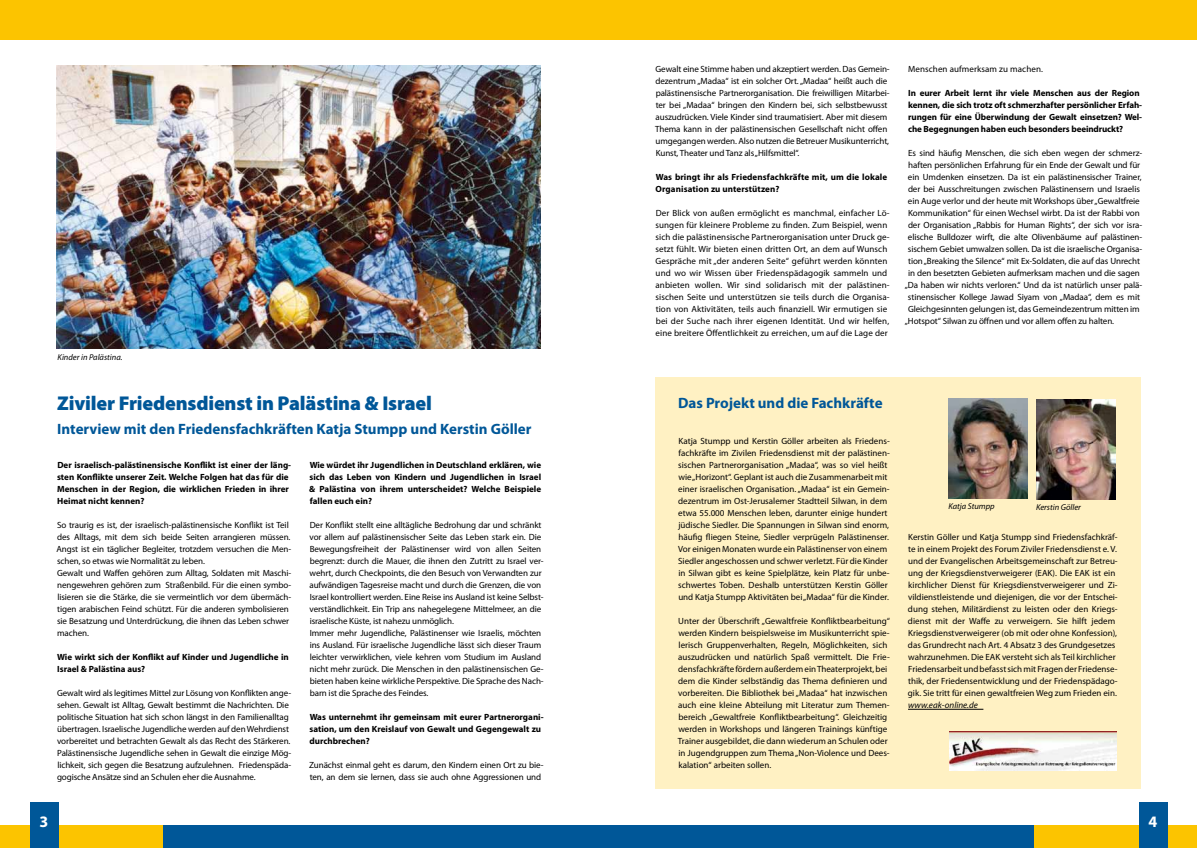
<style>
.page{position:relative;width:1197px;height:848px;background:#fff}
.page>*{position:absolute;margin:0;border:0;box-sizing:border-box;transform-origin:0 0}
.t1{font:900 20px "Myriad Pro";letter-spacing:-.01em;color:#005798}
.t2{font:700 16px "Myriad Pro";color:#fff}
.t3{font:700 15px "Myriad Pro";color:#005798}
.t4{font:9px/12px "Myriad Pro";letter-spacing:-.01em;color:#000}
.t5{font:700 9px/12px "Myriad Pro";color:#000}
.t6{font:9px/12px "Myriad Pro";letter-spacing:.01em;color:#000}
.t7{font:italic 9px "Myriad Pro";color:#000}
.t8{font:italic 8.5px "Myriad Pro";color:#000}
</style>
<div class="page">
<div style="left:162px;top:825px;width:872px;height:23px;background:#005798"></div>
<div style="left:1034px;top:825px;width:162px;height:23px;background:#fcc400"></div>
<div style="left:0;top:825px;width:162px;height:23px;background:#fcc400"></div>
<div style="left:1139px;top:802px;width:28px;height:46px;background:#005798"></div>
<div style="left:30px;top:802px;width:29px;height:46px;background:#005798"></div>
<div style="left:655px;top:377px;width:485px;height:411px;background:#fff1c3"></div>
<div style="left:0;top:0;width:1196px;height:40px;background:#fcc400"></div>
<img style="left:949px;top:731px;width:167px;height:39px">
<img style="left:57px;top:66px;width:483px;height:282px">
<img style="left:948px;top:398px;width:79px;height:101px">
<img style="left:1036px;top:399px;width:79px;height:101px">
<hr style="left:907px;top:709px;width:76px;height:1px;background:#000">
<p class="t8" style="left:58px;top:351px;width:67px">Kinder in Palästina.</p>
<h1 class="t1" style="left:57px;top:391px;width:376px">Ziviler Friedensdienst in Palästina &amp; Israel</h1>
<h3 class="t3" style="left:57px;top:419px;width:476px">Interview mit den Friedensfachkräften Katja Stumpp und Kerstin Göller</h3>
<p class="t5" style="left:57px;top:459px;width:235px">Der israelisch-palästinensische Konflikt ist einer der läng&shy;sten Konflikte unserer Zeit. Welche Folgen hat das für die Menschen in der Region, die wirklichen Frieden in ihrer Heimat nicht kennen?</p>
<p class="t4" style="left:57px;top:519px;width:236px">So traurig es ist, der israelisch-palästinensische Konflikt ist Teil des Alltags, mit dem sich beide Seiten arrangieren müssen.<br>Angst ist ein täglicher Begleiter, trotzdem versuchen die Men&shy;schen, so etwas wie Normalität zu leben.<br>Gewalt und Waffen gehören zum Alltag, Soldaten mit Maschi&shy;nengewehren gehören zum Straßenbild. Für die einen symbo&shy;lisieren sie die Stärke, die sie vermeintlich vor dem übermäch&shy;tigen arabischen Feind schützt. Für die anderen symbolisieren sie Besatzung und Unterdrückung, die ihnen das Leben schwer machen.</p>
<p class="t5" style="left:57px;top:651px;width:233px">Wie wirkt sich der Konflikt auf Kinder und Jugendliche in<br>Israel &amp; Palästina aus?</p>
<p class="t4" style="left:57px;top:687px;width:236px">Gewalt wird als legitimes Mittel zur Lösung von Konflikten ange&shy;sehen. Gewalt ist Alltag, Gewalt bestimmt die Nachrichten. Die politische Situation hat sich schon längst in den Familienalltag übertragen. Israelische Jugendliche werden auf den Wehrdienst vorbereitet und betrachten Gewalt als das Recht des Stärkeren.<br>Palästinensische Jugendliche sehen in Gewalt die einzige Mög&shy;lichkeit, sich gegen die Besatzung aufzulehnen. Friedenspäda&shy;gogische Ansätze sind an Schulen eher die Ausnahme.</p>
<p class="t5" style="left:309px;top:459px;width:233px;text-align:justify">Wie würdet ihr Jugendlichen in Deutschland erklären, wie sich das Leben von Kindern und Jugendlichen in Israel &amp; Palästina von ihrem unterscheidet? Welche Beispiele fallen euch ein?</p>
<p class="t4" style="left:309px;top:519px;width:236px">Der Konflikt stellt eine alltägliche Bedrohung dar und schränkt vor allem auf palästinensischer Seite das Leben stark ein. Die Bewegungsfreiheit der Palästinenser wird von allen Seiten begrenzt: durch die Mauer, die ihnen den Zutritt zu Israel ver&shy;wehrt, durch Checkpoints, die den Besuch von Verwandten zur aufwändigen Tagesreise macht und durch die Grenzen, die von Israel kontrolliert werden. Eine Reise ins Ausland ist keine Selbst&shy;verständlichkeit. Ein Trip ans nahegelegene Mittelmeer, an die israelische Küste, ist nahezu unmöglich.<br>Immer mehr Jugendliche, Palästinenser wie Israelis, möchten ins Ausland. Für israelische Jugendliche lässt sich dieser Traum leichter verwirklichen, viele kehren vom Studium im Ausland nicht mehr zurück. Die Menschen in den palästinensischen Ge&shy;bieten haben keine wirkliche Perspektive. Die Sprache des Nach&shy;barn ist die Sprache des Feindes.</p>
<p class="t5" style="left:309px;top:711px;width:235px">Was unternehmt ihr gemeinsam mit eurer Partnerorgani&shy;sation, um den Kreislauf von Gewalt und Gegengewalt zu durchbrechen?</p>
<p class="t4" style="left:309px;top:759px;width:236px">Zunächst einmal geht es darum, den Kindern einen Ort zu bie&shy;ten, an dem sie lernen, dass sie auch ohne Aggressionen und</p>
<p class="t4" style="left:655px;top:63px;width:236px">Gewalt eine Stimme haben und akzeptiert werden. Das Gemein&shy;dezentrum „Madaa“ ist ein solcher Ort. „Madaa“ heißt auch die palästinensische Partnerorganisation. Die freiwilligen Mitarbei&shy;ter bei „Madaa“ bringen den Kindern bei, sich selbstbewusst auszudrücken. Viele Kinder sind traumatisiert. Aber mit diesem Thema kann in der palästinensischen Gesellschaft nicht offen umgegangen werden. Also nutzen die Betreuer Musikunterricht, Kunst, Theater und Tanz als „Hilfsmittel“.</p>
<p class="t5" style="left:655px;top:171px;width:233px">Was bringt ihr als Friedensfachkräfte mit, um die lokale<br>Organisation zu unterstützen?</p>
<p class="t6" style="left:655px;top:207px;width:236px">Der Blick von außen ermöglicht es manchmal, einfacher Lö&shy;sungen für kleinere Probleme zu finden. Zum Beispiel, wenn sich die palästinensische Partnerorganisation unter Druck ge&shy;setzt fühlt. Wir bieten einen dritten Ort, an dem auf Wunsch Gespräche mit „der anderen Seite“ geführt werden könnten und wo wir Wissen über Friedenspädagogik sammeln und anbieten wollen. Wir sind solidarisch mit der palästinen&shy;sischen Seite und unterstützen sie teils durch die Organisa&shy;tion von Aktivitäten, teils auch finanziell. Wir ermutigen sie bei der Suche nach ihrer eigenen Identität. Und wir helfen, eine breitere Öffentlichkeit zu erreichen, um auf die Lage der</p>
<p class="t6" style="left:907px;top:63px;width:136px">Menschen aufmerksam zu machen.</p>
<p class="t5" style="left:907px;top:87px;width:235px">In eurer Arbeit lernt ihr viele Menschen aus der Region kennen, die sich trotz oft schmerzhafter persönlicher Erfah&shy;rungen für eine Überwindung der Gewalt einsetzen? Wel&shy;che Begegnungen haben euch besonders beeindruckt?</p>
<p class="t4" style="left:908px;top:147px;width:235px">Es sind häufig Menschen, die sich eben wegen der schmerz-</p>
<p class="t4" style="left:908px;top:159px;width:233px">haften persönlichen Erfahrung für ein Ende der Gewalt und für</p>
<p class="t4" style="left:907px;top:171px;width:235px">ein Umdenken einsetzen. Da ist ein palästinensischer Trainer,</p>
<p class="t4" style="left:907px;top:183px;width:233px">der bei Ausschreitungen zwischen Palästinensern und Israelis</p>
<p class="t4" style="left:907px;top:195px;width:233px">ein Auge verlor und der heute mit Workshops über „Gewaltfreie</p>
<p class="t4" style="left:908px;top:207px;width:233px">Kommunikation“ für einen Wechsel wirbt. Da ist der Rabbi von</p>
<p class="t4" style="left:907px;top:219px;width:236px">der Organisation „Rabbis for Human Rights“, der sich vor isra-</p>
<p class="t4" style="left:907px;top:231px;width:236px">elische Bulldozer wirft, die alte Olivenbäume auf palästinen-</p>
<p class="t4" style="left:907px;top:243px;width:236px">sischem Gebiet umwalzen sollen. Da ist die israelische Organisa-</p>
<p class="t4" style="left:908px;top:255px;width:233px">tion „Breaking the Silence“ mit Ex-Soldaten, die auf das Unrecht</p>
<p class="t4" style="left:908px;top:267px;width:233px">in den besetzten Gebieten aufmerksam machen und die sagen</p>
<p class="t4" style="left:904px;top:279px;width:239px">„Da haben wir nichts verloren.“ Und da ist natürlich unser palä-</p>
<p class="t4" style="left:907px;top:291px;width:233px">stinensischer Kollege Jawad Siyam von „Madaa“, dem es mit</p>
<p class="t4" style="left:907px;top:303px;width:233px">Gleichgesinnten gelungen ist, das Gemeindezentrum mitten im</p>
<p class="t4" style="left:904px;top:315px;width:211px">„Hotspot“ Silwan zu öffnen und vor allem offen zu halten.</p>
<h3 class="t3" style="left:678px;top:393px;width:206px">Das Projekt und die Fachkräfte</h3>
<p class="t4" style="left:678px;top:435px;width:213px">Katja Stumpp und Kerstin Göller arbeiten als Friedens&shy;fachkräfte im Zivilen Friedensdienst mit der palästinen&shy;sischen Partnerorganisation „Madaa“, was so viel heißt wie „Horizont“. Geplant ist auch die Zusammenarbeit mit einer israelischen Organisation. „Madaa“ ist ein Gemein&shy;dezentrum im Ost-Jerusalemer Stadtteil Silwan, in dem etwa 55.000 Menschen leben, darunter einige hundert jüdische Siedler. Die Spannungen in Silwan sind enorm, häufig fliegen Steine, Siedler verprügeln Palästinenser.<br>Vor einigen Monaten wurde ein Palästinenser von einem Siedler angeschossen und schwer verletzt. Für die Kinder in Silwan gibt es keine Spielplätze, kein Platz für unbe&shy;schwertes Toben. Deshalb unterstützen Kerstin Göller und Katja Stumpp Aktivitäten bei „Madaa“ für die Kinder.</p>
<p class="t4" style="left:677px;top:615px;width:213px">Unter der Überschrift „Gewaltfreie Konfliktbearbeitung“ werden Kindern beispielsweise im Musikunterricht spie&shy;lerisch Gruppenverhalten, Regeln, Möglichkeiten, sich auszudrücken und natürlich Spaß vermittelt. Die Frie&shy;densfachkräfte fördern außerdem ein Theaterprojekt, bei dem die Kinder selbständig das Thema definieren und vorbereiten. Die Bibliothek bei „Madaa“ hat inzwischen auch eine kleine Abteilung mit Literatur zum Themen&shy;bereich „Gewaltfreie Konfliktbearbeitung“. Gleichzeitig werden in Workshops und längeren Trainings künftige Trainer ausgebildet, die dann wiederum an Schulen oder in Jugendgruppen zum Thema „Non-Violence und Dees&shy;kalation“ arbeiten sollen.</p>
<p class="t8" style="left:948px;top:501px;width:48px">Katja Stumpp</p>
<p class="t8" style="left:1035px;top:502px;width:46px">Kerstin Göller</p>
<p class="t4" style="left:907px;top:531px;width:211px">Kerstin Göller und Katja Stumpp sind Friedensfachkräf&shy;te in einem Projekt des Forum Ziviler Friedensdienst e. V. und der Evangelischen Arbeitsgemeinschaft zur Betreu&shy;ung der Kriegsdienstverweigerer (EAK). Die EAK ist ein kirchlicher Dienst für Kriegsdienstverweigerer und Zi&shy;vildienstleistende und diejenigen, die vor der Entschei&shy;dung stehen, Militärdienst zu leisten oder den Kriegs&shy;dienst mit der Waffe zu verweigern. Sie hilft jedem Kriegsdienstverweigerer (ob mit oder ohne Konfession), das Grundrecht nach Art. 4 Absatz 3 des Grundgesetzes wahrzunehmen. Die EAK versteht sich als Teil kirchlicher Friedensarbeit und befasst sich mit Fragen der Friedense&shy;thik, der Friedensentwicklung und der Friedenspädago&shy;gik. Sie tritt für einen gewaltfreien Weg zum Frieden ein.</p>
<p class="t7" style="left:907px;top:699px;width:71px">www.eak-online.de</p>
<h2 class="t2" style="left:39px;top:811px;width:10px">3</h2>
<h2 class="t2" style="left:1148px;top:810px;width:10px">4</h2>
</div>
